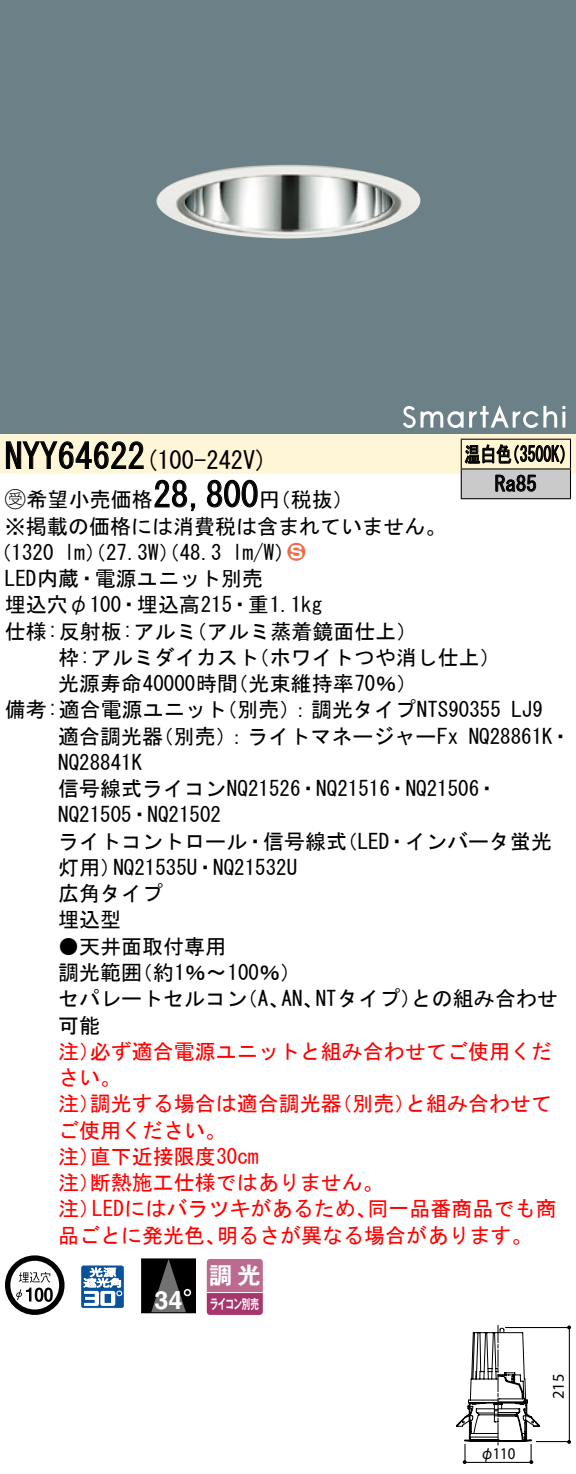
<style>
.page{position:relative;width:576px;height:1474px;background:#fff}
.page>*{position:absolute;margin:0;border:0;box-sizing:border-box;transform-origin:0 0}
.t1{font:35px "MS Gothic";color:#000}
.t2{font:700 25.2px "Helvetica LT Std";color:#fff}
.t3{font:24.5px "MS Gothic";color:#000}
.t4{font:23.1px "Gothic MB101 Pro De Bold 90 pv RKSJ H";color:#fff}
.t5{font:21px/26.2px "MS Gothic";color:#000}
.t6{font:21px/26.2px "MS Gothic";color:#f00}
.t7{font:21px/29.8px "MS Gothic";color:#000;scale:.75 1}
.t8{font:21px "Ford Classification 1";color:#ed6d48}
.t9{font:16.45px "ITC Avant Garde Std";color:#000;scale:.9 1}
.t10{font:16.45px "ITC Avant Garde Std";color:#000}
.t11{font:13.3px "Gothic MB101 Pro De Bold 90 pv RKSJ H";letter-spacing:-.05em;color:#fff;scale:.65 1}
.s1{font-family:"Ford Classification 1"}
.s2{color:#fff}
.s3{font-family:"Gothic BBB Pro Medium 90 pv RKSJ H"}
</style>
<div class="page">
<div style="left:0;top:0;width:575px;height:404px;background:#6c8087"></div>
<img style="left:156px;top:165px;width:265px;height:74px">
<div style="left:0;top:404px;width:575px;height:30px;background:#6c8087"></div>
<svg style="left:403px;top:406px;width:60px;height:22px"></svg>
<svg style="left:469px;top:405px;width:96px;height:23px"></svg>
<div style="left:0;top:434px;width:575px;height:40px;background:#fff5d7"></div>
<svg style="left:6px;top:441px;width:138px;height:28px"></svg>
<svg style="left:154px;top:479px;width:42px;height:33px"></svg>
<svg style="left:207px;top:479px;width:51px;height:29px"></svg>
<svg style="left:5px;top:1255px;width:59px;height:60px"></svg>
<svg style="left:44px;top:1287px;width:9px;height:15px"></svg>
<svg style="left:81px;top:1265px;width:43px;height:43px"></svg>
<div style="left:141px;top:1259px;width:54px;height:54px;background:#000"></div>
<div style="left:141px;top:1259px;width:55px;height:54px;border:1px solid #000"></div>
<svg style="left:151px;top:1259px;width:38px;height:54px"></svg>
<svg style="left:184px;top:1289px;width:7px;height:7px"></svg>
<svg style="left:206px;top:1259px;width:56px;height:56px;background:#b55883"></svg>
<hr style="left:207px;top:1292px;width:55px;height:1px;background:#fff">
<div style="left:461px;top:439px;width:109px;height:30px;background:#fff6d2"></div>
<div style="left:461px;top:469px;width:109px;height:30px;background:#cacaca"></div>
<hr style="left:460px;top:439px;width:110px;height:1px;background:#000">
<hr style="left:569px;top:440px;width:2px;height:28px;background:#000">
<hr style="left:460px;top:468px;width:110px;height:2px;background:#000">
<hr style="left:569px;top:469px;width:2px;height:29px;background:#000">
<hr style="left:460px;top:498px;width:110px;height:1px;background:#000">
<svg style="left:460px;top:440px;width:104px;height:58px"></svg>
<div style="left:464px;top:1443px;width:67px;height:20px;border:1px solid #000"></div>
<svg style="left:456px;top:1325px;width:114px;height:120px"></svg>
<h1 class="t1" style="left:5px;top:439px;width:142px">NYY64622</h1>
<p class="t3" style="left:145px;top:448px;width:124px">(100-242 (V</p>
<h1 class="t1" style="left:153px;top:477px;width:106px">28,800</h1>
<p class="t5" style="left:5px;top:486px;width:442px"><span class="s1">B</span>希望小売価格<br>※掲載の価格には消費税は含まれていません。</p>
<p class="t8" style="left:287px;top:541px;width:19px">2<span class="s2">3</span></p>
<p class="t5" style="left:259px;top:486px;width:96px">（円税抜(</p>
<p class="t5" style="left:232px;top:539px;width:64px">l m (W/</p>
<p class="t5" style="left:-9px;top:539px;width:65px">（1320</p>
<p class="t5" style="left:5px;top:565px;width:259px">LED内蔵・電源ユニット別売</p>
<p class="t5" style="left:5px;top:592px;width:318px">埋込穴φ100・埋込高215・重1.1kg</p>
<p class="t5" style="left:186px;top:618px;width:233px">（アルミ蒸着鏡面仕上(</p>
<p class="t5" style="left:64px;top:539px;width:159px">lm）（27.3 ）（W 48.3</p>
<p class="t5" style="left:5px;top:618px;width:193px">仕様:反射板:アルミ</p>
<p class="t7" style="left:494px;top:439px;width:57px;text-indent:-30px">温白色<br>Ra85</p>
<p class="t7" style="left:504px;top:439px;width:96px">（3500 (K</p>
<p class="t5" style="left:227px;top:644px;width:191px;text-indent:-169px">枠:アルミダイカスト<br>（光束維持率70％(</p>
<p class="t5" style="left:248px;top:644px;width:253px">（ホワイトつや消し仕上(</p>
<p class="t5" style="left:58px;top:670px;width:181px">光源寿命40000時間</p>
<p class="t5" style="left:216px;top:697px;width:286px">（別売：）調光タイプNTS90355</p>
<p class="t5" style="left:5px;top:697px;width:223px">備考:適合電源ユニット</p>
<p class="t5" style="left:511px;top:697px;width:33px">LJ9</p>
<p class="t5" style="left:153px;top:723px;width:307px">（別売：）ライトマネージャーFx</p>
<p class="t5" style="left:58px;top:723px;width:106px">適合調光器</p>
<p class="t5" style="left:58px;top:749px;width:85px">NQ28841K</p>
<p class="t5" style="left:58px;top:775px;width:441px">信号線式ライコンNQ21526・NQ21516・NQ21506・</p>
<p class="t5" style="left:58px;top:802px;width:164px">NQ21505・NQ21502</p>
<p class="t5" style="left:336px;top:828px;width:217px">（LED・インバータ蛍光</p>
<p class="t5" style="left:468px;top:723px;width:104px">NQ28861 ・K</p>
<p class="t5" style="left:58px;top:828px;width:290px;text-align:center">ライトコントロール・信号線式<br>NQ21535 ・U NQ21532U</p>
<p class="t5" style="left:58px;top:854px;width:106px">灯用）<br>広角タイプ埋込型</p>
<p class="t5" style="left:132px;top:933px;width:171px;text-indent:-73px">●天井面取付専用<br>（約1％〜100％(</p>
<p class="t5" style="left:58px;top:959px;width:85px">調光範囲</p>
<p class="t5" style="left:315px;top:985px;width:107px">NTタイプ）</p>
<p class="t5" style="left:411px;top:985px;width:148px">との組み合わせ</p>
<p class="t5" style="left:58px;top:985px;width:190px">セパレートセルコン可能</p>
<p class="t6" style="left:90px;top:1038px;width:463px">必ず適合電源ユニットと組み合わせてご使用くだ</p>
<p class="t5" style="left:237px;top:985px;width:54px">（、A</p>
<p class="t5" style="left:281px;top:985px;width:43px">AN、</p>
<p class="t6" style="left:58px;top:1038px;width:64px">注）さい。</p>
<p class="t6" style="left:90px;top:1090px;width:253px">調光する場合は適合調光器</p>
<p class="t6" style="left:331px;top:1090px;width:85px">（別売）</p>
<p class="t6" style="left:405px;top:1090px;width:148px">と組み合わせて</p>
<p class="t6" style="left:58px;top:1090px;width:43px">注）</p>
<p class="t6" style="left:58px;top:1117px;width:169px">ご使用ください。</p>
<p class="t6" style="left:90px;top:1143px;width:170px">直下近接限度30cm</p>
<p class="t6" style="left:90px;top:1143px;width:295px;text-indent:-32px">注）<br>断熱施工仕様ではありません。</p>
<p class="t6" style="left:58px;top:1169px;width:43px">注）</p>
<p class="t6" style="left:92px;top:1195px;width:286px">LEDにはバラツキがあるため、</p>
<p class="t6" style="left:367px;top:1195px;width:190px">同一品番商品でも商</p>
<p class="t6" style="left:58px;top:1195px;width:43px">注）</p>
<p class="t6" style="left:58px;top:1222px;width:169px">品ごとに発光色、</p>
<p class="t6" style="left:217px;top:1222px;width:317px">明るさが異なる場合があります。</p>
<p class="t2" style="left:154px;top:1285px;width:30px">34</p>
<p class="t4" style="left:209px;top:1256px;width:53px">調光</p>
<p class="t11" style="left:210px;top:1292px;width:77px">ライコン別売</p>
<p class="t9" style="left:479px;top:1443px;width:41px"><span class="s3">φ</span>110</p>
<p class="t10" style="left:548px;top:1399px;width:27px;rotate:-90deg">215</p>
</div>
